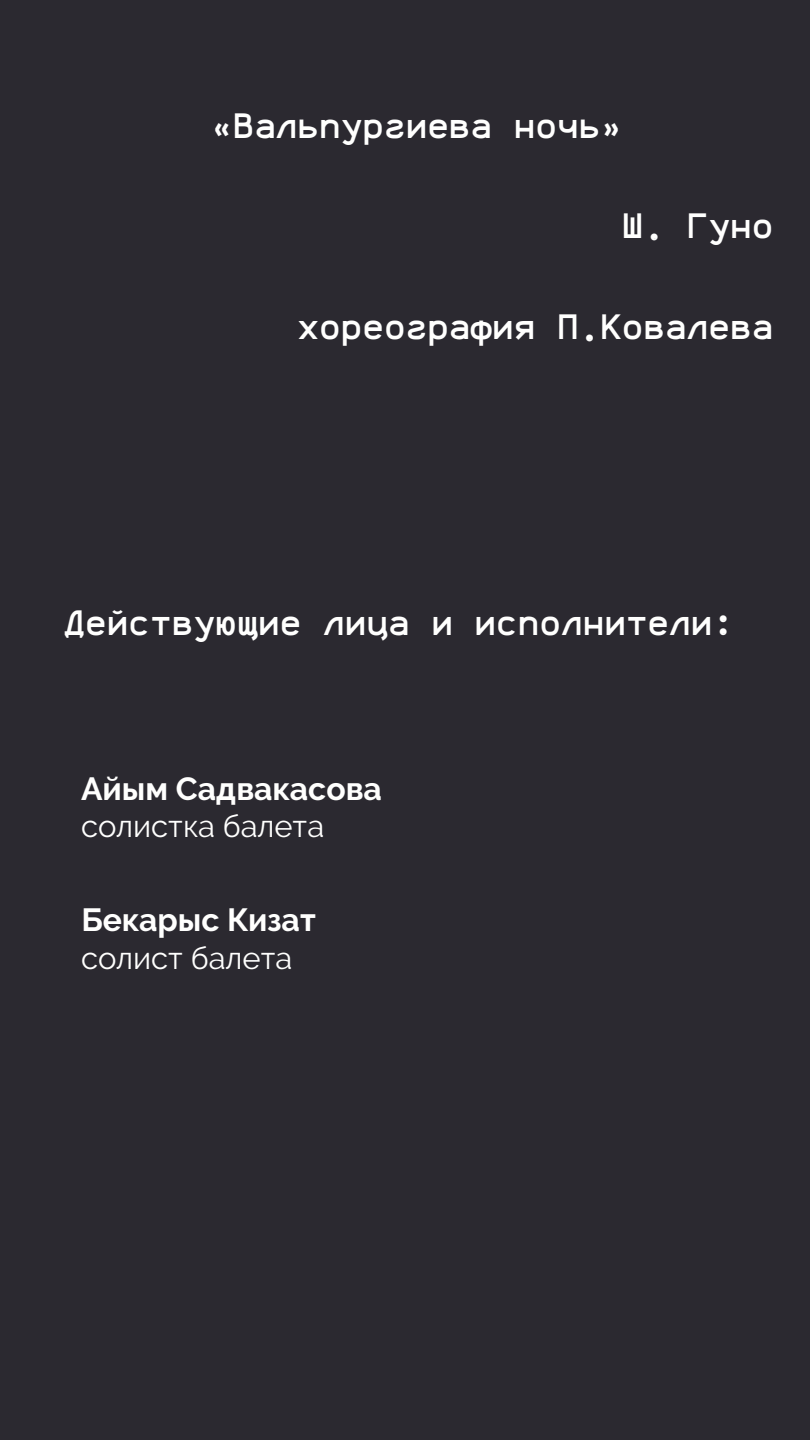
<style>
.page{position:relative;width:810px;height:1440px;background:#2b2930}
.page>*{position:absolute;margin:0;border:0;box-sizing:border-box;transform-origin:0 0}
.t1{font:36px "Anka Coder b";color:#fffffe}
.t2{font:700 32px "Raleway";color:#fffffe}
.t3{font:31px "Raleway";color:#fffffe}
</style>
<div class="page">
<p class="t1" style="left:211px;top:106px;width:412px">«Вальпургиева ночь»</p>
<p class="t1" style="left:622px;top:207px;width:153px">Ш. Гуно</p>
<p class="t1" style="left:298px;top:307px;width:477px">хореография П.Ковалева</p>
<p class="t1" style="left:64px;top:603px;width:672px">Действующие лица и исполнители:</p>
<p class="t2" style="left:81px;top:770px;width:302px">Айым Садвакасова</p>
<p class="t3" style="left:81px;top:808px;width:245px">солистка балета</p>
<p class="t2" style="left:81px;top:901px;width:236px">Бекарыс Кизат</p>
<p class="t3" style="left:81px;top:940px;width:213px">солист балета</p>
</div>
